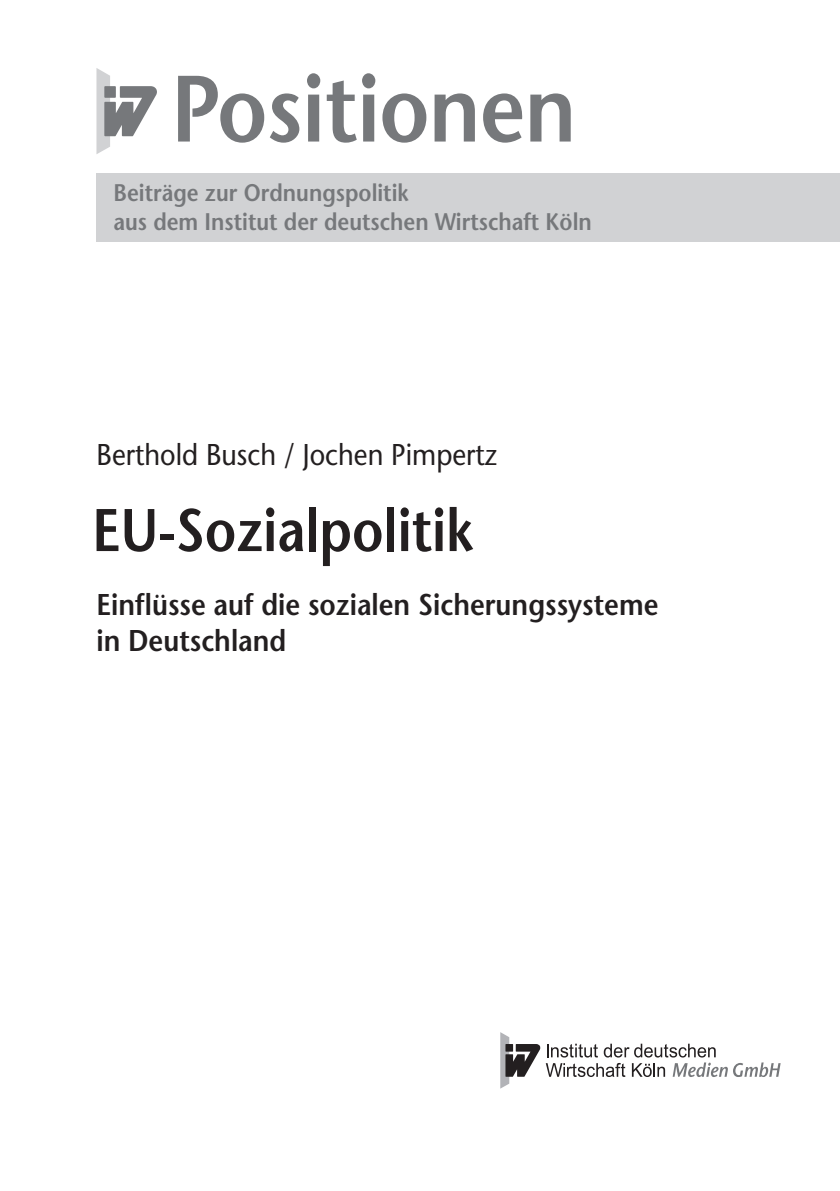
<style>
.page{position:relative;width:840px;height:1191px;background:#fff}
.page>*{position:absolute;margin:0;border:0;box-sizing:border-box;transform-origin:0 0}
.t1{font:600 60px "Stone Sans";color:#231f20;scale:.87 1}
.t2{font:600 30px/36px "Stone Sans";color:#231f20;scale:.9 1}
.t3{font:30px "Stone Sans";color:#231f20;scale:.9 1}
.t4{font:600 24px/29px "Stone Sans";color:#76787b;scale:.9 1}
</style>
<div class="page">
<div style="left:96px;top:174px;width:743px;height:68px;background:#d1d2d4"></div>
<svg style="left:178px;top:76px;width:121px;height:67px"></svg>
<svg style="left:307px;top:73px;width:13px;height:68px"></svg>
<svg style="left:326px;top:80px;width:30px;height:63px"></svg>
<svg style="left:362px;top:73px;width:13px;height:68px"></svg>
<svg style="left:382px;top:93px;width:44px;height:50px"></svg>
<svg style="left:434px;top:93px;width:40px;height:48px"></svg>
<svg style="left:483px;top:93px;width:39px;height:50px"></svg>
<svg style="left:530px;top:93px;width:40px;height:48px"></svg>
<svg style="left:96px;top:68px;width:61px;height:86px"></svg>
<svg style="left:500px;top:1032px;width:280px;height:56px"></svg>
<p class="t4" style="left:113px;top:177px;width:532px">Beiträge zur Ordnungspolitik<br>aus dem Institut der deutschen Wirtschaft Köln</p>
<p class="t3" style="left:96px;top:436px;width:446px">Berthold Busch / Jochen Pimpertz</p>
<h1 class="t1" style="left:92px;top:493px;width:439px">EU-Sozialpolitik</h1>
<p class="t2" style="left:96px;top:586px;width:625px">Einflüsse auf die sozialen Sicherungssysteme in Deutschland</p>
</div>
